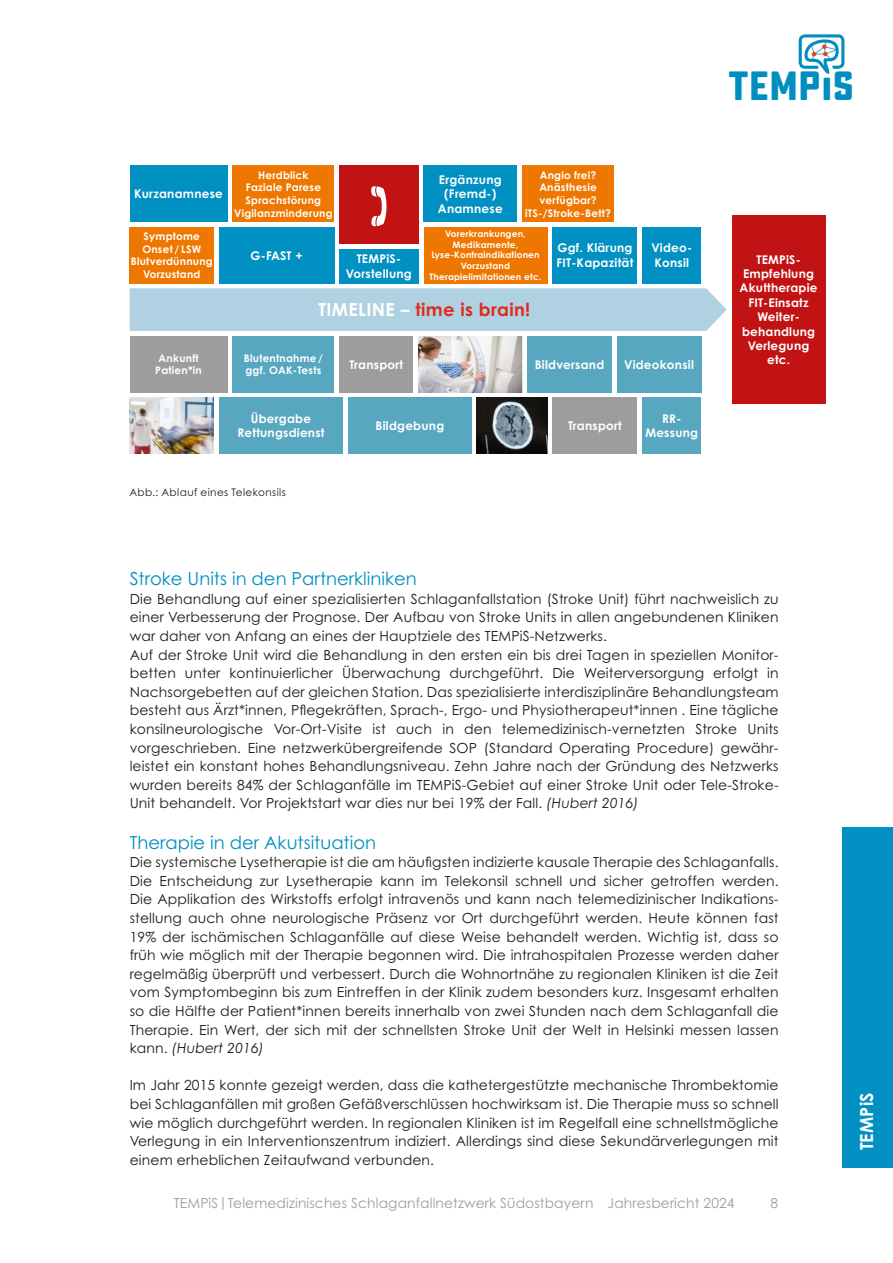
<style>
.page{position:relative;width:893px;height:1263px;background:#fff}
.page>*{position:absolute;margin:0;border:0;box-sizing:border-box;transform-origin:0 0}
.t1{font:700 40.8px "Sucrose";color:#008ec0}
.t2{font:18px "Century Gothic Std";color:#0090c2}
.t3{font:700 18px "Century Gothic Std";letter-spacing:.02em;color:#de2c1b}
.t4{font:700 18px "Century Gothic Std";letter-spacing:.01em;color:#fff}
.t5{font:13.95px/18.6px "Century Gothic Std";letter-spacing:.01em;color:#1d1d1b;text-align:justify}
.t6{font:13.8px "Century Gothic Std";letter-spacing:.01em;color:#9d9d9d}
.t7{font:700 12px/14.4px "Century Gothic Std";letter-spacing:.02em;color:#fff;text-align:center}
.t8{font:700 10.5px/12.6px "Century Gothic Std";letter-spacing:.02em;color:#fff;text-align:center}
.t9{font:10.5px "Century Gothic Std";letter-spacing:.04em;color:#1d1d1b}
.t10{font:700 9px/10.8px "Century Gothic Std";letter-spacing:.02em;color:#fff;text-align:center}
.s1{font-size:31.8px}
.s2{color:#fff}
.s3{font-style:italic}
</style>
<div class="page">
<img style="left:477px;top:397px;width:70px;height:56px">
<img style="left:130px;top:397px;width:84px;height:56px">
<div style="left:843px;top:827px;width:50px;height:340px;background:#0090c2"></div>
<svg style="left:799px;top:34px;width:45px;height:40px"></svg>
<div style="left:130px;top:166px;width:97px;height:56px;background:#0090c2"></div>
<div style="left:219px;top:227px;width:115px;height:56px;background:#0090c2"></div>
<svg style="left:130px;top:288px;width:597px;height:104px"></svg>
<div style="left:339px;top:249px;width:79px;height:34px;background:#0090c2"></div>
<div style="left:130px;top:227px;width:84px;height:56px;background:#ee7701"></div>
<div style="left:130px;top:336px;width:97px;height:56px;background:#9d9d9d"></div>
<div style="left:219px;top:397px;width:124px;height:56px;background:#57a7c0"></div>
<div style="left:348px;top:397px;width:124px;height:56px;background:#57a7c0"></div>
<div style="left:339px;top:336px;width:74px;height:56px;background:#9d9d9d"></div>
<div style="left:553px;top:397px;width:84px;height:56px;background:#9d9d9d"></div>
<div style="left:233px;top:336px;width:101px;height:56px;background:#57a7c0"></div>
<div style="left:527px;top:336px;width:85px;height:56px;background:#57a7c0"></div>
<div style="left:642px;top:397px;width:59px;height:56px;background:#57a7c0"></div>
<div style="left:617px;top:336px;width:84px;height:56px;background:#57a7c0"></div>
<div style="left:233px;top:166px;width:101px;height:56px;background:#ee7701"></div>
<div style="left:423px;top:166px;width:94px;height:56px;background:#0090c2"></div>
<div style="left:553px;top:227px;width:84px;height:56px;background:#0090c2"></div>
<div style="left:642px;top:227px;width:59px;height:56px;background:#0090c2"></div>
<div style="left:732px;top:215px;width:93px;height:189px;background:#c21314"></div>
<div style="left:522px;top:166px;width:92px;height:56px;background:#ee7701"></div>
<div style="left:423px;top:227px;width:124px;height:56px;background:#ee7701"></div>
<div style="left:339px;top:166px;width:79px;height:78px;background:#c21314"></div>
<h1 class="t1" style="left:728px;top:62px;width:128px">TEMP<span class="s1">I</span>S</h1>
<p class="t7" style="left:134px;top:187px;width:90px">Kurzanamnese</p>
<p class="t8" style="left:131px;top:230px;width:84px">Symptome<br>Onset / LSW<br>Blutverdünnung<br>Vorzustand</p>
<p class="t8" style="left:155px;top:351px;width:48px">Ankunft<br>Patien*in</p>
<p class="t8" style="left:234px;top:169px;width:100px">Herdblick<br>Faziale Parese<br>Sprachstörung<br>Vigilanzminderung</p>
<p class="t7" style="left:438px;top:172px;width:66px">Ergänzung (Fremd-)<br>Anamnese</p>
<p class="t8" style="left:525px;top:169px;width:87px">Angio frei?<br>Anästhesie verfügbar? iTS-/Stroke-Bett?</p>
<p class="t10" style="left:429px;top:228px;width:113px">Vorerkrankungen,<br>Medikamente,<br>Lyse-Kontraindikationen<br>Vorzustand<br>Therapielimitationen etc.</p>
<p class="t7" style="left:557px;top:241px;width:78px;text-align:left">Ggf. Klärung<br>FIT-Kapazität</p>
<p class="t7" style="left:651px;top:241px;width:42px;text-align:left">Video-<br>Konsil</p>
<p class="t7" style="left:740px;top:252px;width:79px">TEMPiS-<br>Empfehlung<br>Akuttherapie<br>FIT-Einsatz<br>Weiter&shy;behandlung<br>Verlegung etc.</p>
<p class="t7" style="left:251px;top:248px;width:54px">G-FAST +</p>
<p class="t7" style="left:346px;top:252px;width:67px">TEMPiS-<br>Vorstellung</p>
<p class="t3" style="left:319px;top:298px;width:213px"><span class="s2">TIMELINE –</span> time is brain!</p>
<p class="t8" style="left:244px;top:351px;width:81px;text-align:left">Blutentnahme / ggf. OAK-Tests</p>
<p class="t7" style="left:535px;top:357px;width:71px">Bildversand</p>
<p class="t7" style="left:624px;top:357px;width:71px">Videokonsil</p>
<p class="t7" style="left:349px;top:357px;width:55px">Transport</p>
<p class="t7" style="left:237px;top:411px;width:89px">Übergabe<br>Rettungsdienst</p>
<p class="t7" style="left:376px;top:418px;width:70px">Bildgebung</p>
<p class="t7" style="left:568px;top:418px;width:55px">Transport</p>
<p class="t7" style="left:645px;top:411px;width:54px">RR-<br>Messung</p>
<p class="t9" style="left:129px;top:485px;width:158px">Abb.: Ablauf eines Telekonsils</p>
<p class="t2" style="left:130px;top:568px;width:289px">Stroke Units in den Partnerkliniken</p>
<p class="t5" style="left:130px;top:589px;width:650px;text-align:left">Die Behandlung auf einer spezialisierten Schlaganfallstation (Stroke Unit) führt nachweislich zu einer Verbesserung der Prognose. Der Aufbau von Stroke Units in allen angebundenen Kliniken war daher von Anfang an eines der Hauptziele des TEMPiS-Netzwerks.<br>Auf der Stroke Unit wird die Behandlung in den ersten ein bis drei Tagen in speziellen Monitor&shy;betten unter kontinuierlicher Überwachung durchgeführt. Die Weiterversorgung erfolgt in Nachsorgebetten auf der gleichen Station. Das spezialisierte interdisziplinäre Behandlungsteam besteht aus Ärzt*innen, Pflegekräften, Sprach-, Ergo- und Physiotherapeut*innen . Eine tägliche konsilneurologische Vor-Ort-Visite ist auch in den telemedizinisch-vernetzten Stroke Units vorgeschrieben. Eine netzwerkübergreifende SOP (Standard Operating Procedure) gewähr&shy;leistet ein konstant hohes Behandlungsniveau. Zehn Jahre nach der Gründung des Netzwerks wurden bereits 84% der Schlaganfälle im TEMPiS-Gebiet auf einer Stroke Unit oder Tele-Stroke-Unit behandelt. Vor Projektstart war dies nur bei 19% der Fall. <span class="s3">(Hubert 2016)</span></p>
<p class="t2" style="left:130px;top:831px;width:248px">Therapie in der Akutsituation</p>
<p class="t5" style="left:130px;top:853px;width:650px">Die systemische Lysetherapie ist die am häufigsten indizierte kausale Therapie des Schlaganfalls.<br>Die Entscheidung zur Lysetherapie kann im Telekonsil schnell und sicher getroffen werden.<br>Die Applikation des Wirkstoffs erfolgt intravenös und kann nach telemedizinischer Indikations&shy;stellung auch ohne neurologische Präsenz vor Ort durchgeführt werden. Heute können fast 19% der ischämischen Schlaganfälle auf diese Weise behandelt werden. Wichtig ist, dass so früh wie möglich mit der Therapie begonnen wird. Die intrahospitalen Prozesse werden daher regelmäßig überprüft und verbessert. Durch die Wohnortnähe zu regionalen Kliniken ist die Zeit vom Symptombeginn bis zum Eintreffen in der Klinik zudem besonders kurz. Insgesamt erhalten so die Hälfte der Patient*innen bereits innerhalb von zwei Stunden nach dem Schlaganfall die Therapie. Ein Wert, der sich mit der schnellsten Stroke Unit der Welt in Helsinki messen lassen kann. <span class="s3">(Hubert 2016)</span></p>
<p class="t5" style="left:130px;top:1076px;width:650px">Im Jahr 2015 konnte gezeigt werden, dass die kathetergestützte mechanische Thrombektomie bei Schlaganfällen mit großen Gefäßverschlüssen hochwirksam ist. Die Therapie muss so schnell wie möglich durchgeführt werden. In regionalen Kliniken ist im Regelfall eine schnellstmögliche Verlegung in ein Interventionszentrum indiziert. Allerdings sind diese Sekundärverlegungen mit einem erheblichen Zeitaufwand verbunden.</p>
<p class="t6" style="left:174px;top:1195px;width:562px">TEMPiS|Telemedizinisches Schlaganfallnetzwerk Südostbayern Jahresbericht 2024</p>
<p class="t6" style="left:770px;top:1195px;width:9px">8</p>
<p class="t4" style="left:855px;top:1150px;width:59px;rotate:-90deg">TEMPiS</p>
</div>
